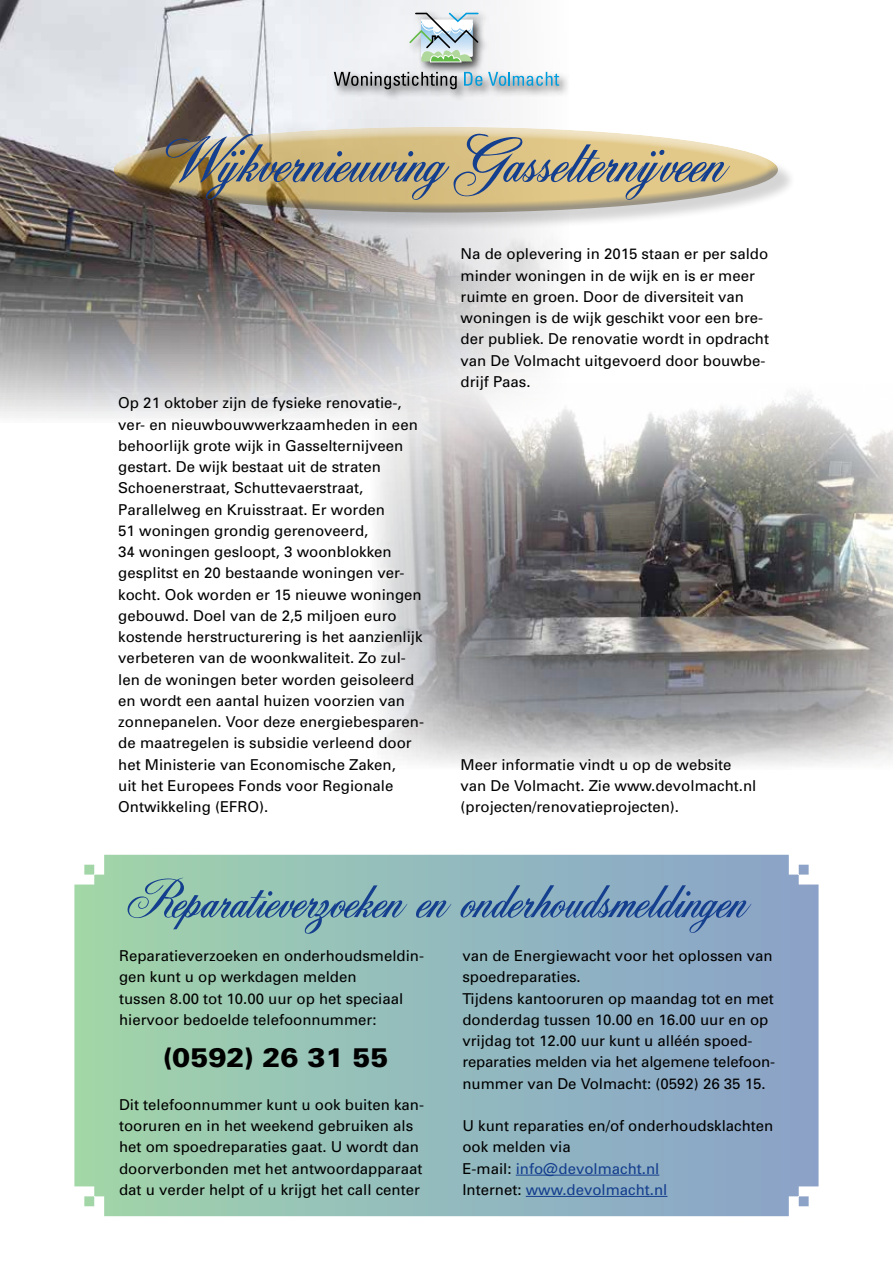
<style>
.page{position:relative;width:893px;height:1263px;background:#fff}
.page>*{position:absolute;margin:0;border:0;box-sizing:border-box;transform-origin:0 0}
.t1{font:63px "Fleurish Script";color:#143e8e}
.t2{font:54px "Fleurish Script";color:#143e8e}
.t3{font:900 27px "Univers";color:#000}
.t4{font:15px/21.3px "Univers";color:#000}
.s1{color:#143e8e}
</style>
<div class="page">
<svg style="left:74px;top:855px;width:745px;height:361px;background:#95bbbb"></svg>
<hr style="left:516px;top:1175px;width:143px;height:1px;background:#143e8e">
<hr style="left:526px;top:1196px;width:141px;height:1px;background:#143e8e">
<img style="left:375px;top:393px;width:518px;height:374px">
<img style="left:0;top:0;width:568px;height:422px">
<div style="left:116px;top:129px;width:680px;height:102px;background:#000;opacity:.35"></div>
<div style="left:112px;top:125px;width:667px;height:48px;background:#fff;opacity:.75"></div>
<div style="left:112px;top:162px;width:667px;height:53px;background:#000;opacity:.75"></div>
<div style="left:331px;top:9px;width:240px;height:92px;background:#000;opacity:.75"></div>
<svg style="left:408px;top:13px;width:72px;height:50px"></svg>
<svg style="left:334px;top:72px;width:123px;height:17px;background:#969799"></svg>
<svg style="left:464px;top:72px;width:18px;height:14px"></svg>
<svg style="left:488px;top:72px;width:71px;height:14px"></svg>
<h1 class="t1" style="left:146px;top:122px;width:575px">WijkvernieuwingGasselternijveen</h1>
<p class="t4" style="left:118px;top:392px;width:307px">Op 21 oktober zijn de fysieke renovatie-, ver- en nieuwbouwwerkzaamheden in een behoorlijk grote wijk in Gasselternijveen gestart. De wijk bestaat uit de straten Schoenerstraat, Schuttevaerstraat, Parallelweg en Kruisstraat. Er worden<br>51 woningen grondig gerenoveerd,<br>34 woningen gesloopt, 3 woonblokken gesplitst en 20 bestaande woningen ver&shy;kocht. Ook worden er 15 nieuwe woningen gebouwd. Doel van de 2,5 miljoen euro kostende herstructurering is het aanzienlijk verbeteren van de woonkwaliteit. Zo zul&shy;len de woningen beter worden geisoleerd en wordt een aantal huizen voorzien van zonnepanelen. Voor deze energiebesparen&shy;de maatregelen is subsidie verleend door het Ministerie van Economische Zaken,<br>uit het Europees Fonds voor Regionale Ontwikkeling (EFRO).</p>
<p class="t4" style="left:461px;top:243px;width:310px">Na de oplevering in 2015 staan er per saldo minder woningen in de wijk en is er meer ruimte en groen. Door de diversiteit van woningen is de wijk geschikt voor een bre&shy;der publiek. De renovatie wordt in opdracht van De Volmacht uitgevoerd door bouwbe&shy;drijf Paas.</p>
<p class="t4" style="left:461px;top:753px;width:297px">Meer informatie vindt u op de website van De Volmacht. Zie www.devolmacht.nl (projecten/renovatieprojecten).</p>
<h2 class="t2" style="left:119px;top:866px;width:625px">Reparatieverzoeken en onderhoudsmeldingen</h2>
<p class="t4" style="left:119px;top:945px;width:307px">Reparatieverzoeken en onderhoudsmeldin&shy;gen kunt u op werkdagen melden<br>tussen 8.00 tot 10.00 uur op het speciaal hiervoor bedoelde telefoonnummer:</p>
<h3 class="t3" style="left:163px;top:1041px;width:227px">(0592) 26 31 55</h3>
<p class="t4" style="left:119px;top:1094px;width:306px">Dit telefoonnummer kunt u ook buiten kan&shy;tooruren en in het weekend gebruiken als het om spoedreparaties gaat. U wordt dan doorverbonden met het antwoordapparaat dat u verder helpt of u krijgt het call center</p>
<p class="t4" style="left:462px;top:945px;width:314px">van de Energiewacht voor het oplossen van spoedreparaties.<br>Tijdens kantooruren op maandag tot en met donderdag tussen 10.00 en 16.00 uur en op vrijdag tot 12.00 uur kunt u alléén spoed&shy;reparaties melden via het algemene telefoon&shy;nummer van De Volmacht: (0592) 26 35 15.</p>
<p class="t4" style="left:462px;top:1115px;width:312px">U kunt reparaties en/of onderhoudsklachten ook melden via<br>E-mail: <span class="s1">info@devolmacht.nl<br></span>Internet: <span class="s1">www.devolmacht.nl</span></p>
</div>
